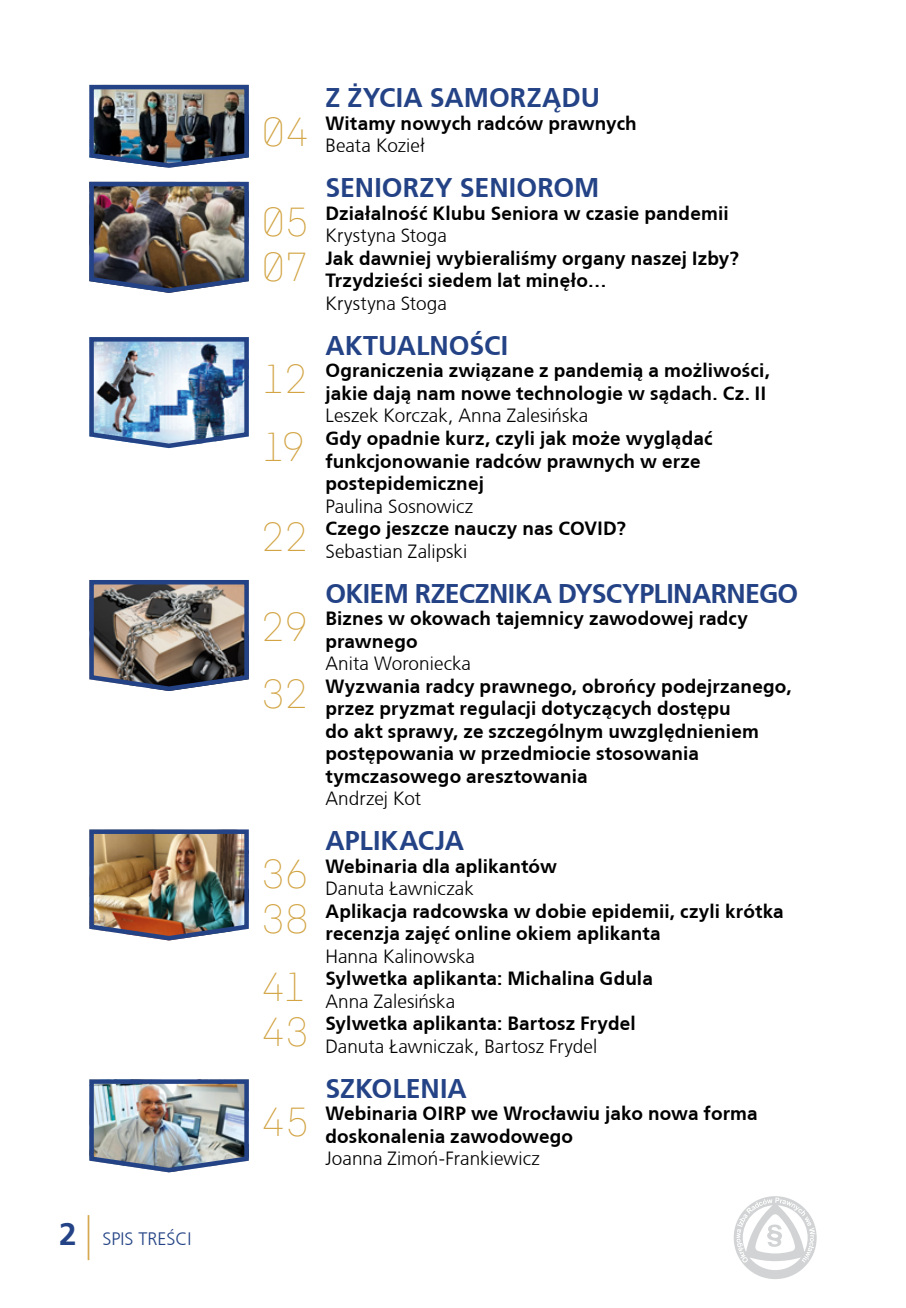
<style>
.page{position:relative;width:906px;height:1308px;background:#fff}
.page>*{position:absolute;margin:0;border:0;box-sizing:border-box;transform-origin:0 0}
.t1{font:700 31.5px "Frutiger CE";color:#244386}
.t2{font:700 27px "Frutiger CE";color:#244386}
.t3{font:700 27px "Frutiger CE";letter-spacing:-.025em;color:#244386}
.t4{font:700 19.12px/22.5px "Frutiger CE";letter-spacing:.005em;color:#000}
.t5{font:300 19.12px "Frutiger CE";color:#000}
.t6{font:300 18px "Frutiger CE";color:#244386}
.s1{font-weight:300;font-size:45px;color:#d2a444}
.s2{font-family:"Brutal Type";font-weight:200;font-size:40.5px;color:#d2a444}
.s3{font-weight:300}
</style>
<div class="page">
<svg style="left:733px;top:1196px;width:83px;height:83px"></svg>
<img style="left:89px;top:1079px;width:160px;height:94px">
<img style="left:89px;top:84px;width:160px;height:84px">
<img style="left:89px;top:181px;width:160px;height:112px">
<img style="left:89px;top:829px;width:160px;height:112px">
<img style="left:89px;top:337px;width:160px;height:112px">
<svg style="left:89px;top:580px;width:160px;height:111px;background:#787474"></svg>
<h1 class="t1" style="left:59px;top:1215px;width:34px">2 <span class="s1">|</span></h1>
<p class="t6" style="left:102px;top:1228px;width:91px">SPIS TREŚCI</p>
<h2 class="t2" style="left:325px;top:82px;width:276px">Z ŻYCIA SAMORZĄDU</h2>
<p class="t4" style="left:325px;top:112px;width:313px;text-indent:-64px"><span class="s2">04</span> Witamy nowych radców prawnych<br><span class="s3">Beata Kozieł</span></p>
<h2 class="t2" style="left:325px;top:172px;width:276px">SENIORZY SENIOROM</h2>
<p class="t4" style="left:261px;top:202px;width:468px"><span class="s2">05</span> Działalność Klubu Seniora w czasie pandemii</p>
<p class="t5" style="left:325px;top:225px;width:123px">Krystyna Stoga</p>
<p class="t4" style="left:261px;top:247px;width:479px"><span class="s2">07</span> Jak dawniej wybieraliśmy organy naszej Izby?</p>
<p class="t4" style="left:325px;top:269px;width:283px">Trzydzieści siedem lat minęło…</p>
<p class="t5" style="left:325px;top:292px;width:123px">Krystyna Stoga</p>
<h2 class="t2" style="left:325px;top:329px;width:184px">AKTUALNOŚCI</h2>
<p class="t4" style="left:261px;top:359px;width:510px;text-align:right"><span class="s2">12</span> Ograniczenia związane z pandemią a możliwości, jakie dają nam nowe technologie w sądach. Cz. II</p>
<p class="t5" style="left:325px;top:405px;width:264px">Leszek Korczak, Anna Zalesińska</p>
<p class="t4" style="left:261px;top:427px;width:452px"><span class="s2">19</span> Gdy opadnie kurz, czyli jak może wyglądać</p>
<p class="t4" style="left:325px;top:449px;width:377px">funkcjonowanie radców prawnych w erze</p>
<p class="t4" style="left:325px;top:472px;width:160px">postepidemicznej</p>
<p class="t5" style="left:325px;top:495px;width:149px">Paulina Sosnowicz</p>
<p class="t4" style="left:261px;top:517px;width:366px"><span class="s2">22</span> Czego jeszcze nauczy nas COVID?</p>
<p class="t5" style="left:325px;top:540px;width:143px">Sebastian Zalipski</p>
<h2 class="t3" style="left:325px;top:577px;width:474px">OKIEM RZECZNIKA DYSCYPLINARNEGO</h2>
<p class="t4" style="left:325px;top:607px;width:424px;text-indent:-64px"><span class="s2">29</span> Biznes w okowach tajemnicy zawodowej radcy prawnego</p>
<p class="t5" style="left:325px;top:652px;width:147px">Anita Woroniecka</p>
<p class="t4" style="left:261px;top:674px;width:531px"><span class="s2">32</span> Wyzwania radcy prawnego, obrońcy podejrzanego,</p>
<p class="t4" style="left:325px;top:697px;width:407px">przez pryzmat regulacji dotyczących dostępu</p>
<p class="t4" style="left:325px;top:719px;width:435px">do akt sprawy, ze szczególnym uwzględnieniem</p>
<p class="t4" style="left:325px;top:742px;width:375px">postępowania w przedmiocie stosowania</p>
<p class="t4" style="left:325px;top:764px;width:264px">tymczasowego aresztowania</p>
<p class="t5" style="left:325px;top:787px;width:97px">Andrzej Kot</p>
<h2 class="t2" style="left:325px;top:824px;width:140px">APLIKACJA</h2>
<p class="t4" style="left:261px;top:854px;width:297px"><span class="s2">36</span> Webinaria dla aplikantów</p>
<p class="t5" style="left:325px;top:877px;width:150px">Danuta Ławniczak</p>
<p class="t4" style="left:261px;top:899px;width:523px"><span class="s2">38</span> Aplikacja radcowska w dobie epidemii, czyli krótka</p>
<p class="t4" style="left:325px;top:922px;width:337px">recenzja zajęć online okiem aplikanta</p>
<p class="t5" style="left:325px;top:945px;width:151px">Hanna Kalinowska</p>
<p class="t4" style="left:261px;top:967px;width:393px"><span class="s2">41</span> Sylwetka aplikanta: Michalina Gdula</p>
<p class="t5" style="left:325px;top:990px;width:131px">Anna Zalesińska</p>
<p class="t4" style="left:261px;top:1012px;width:376px"><span class="s2">43</span> Sylwetka aplikanta: Bartosz Frydel</p>
<p class="t5" style="left:325px;top:1035px;width:273px">Danuta Ławniczak, Bartosz Frydel</p>
<h2 class="t2" style="left:325px;top:1072px;width:143px">SZKOLENIA</h2>
<p class="t4" style="left:325px;top:1102px;width:434px;text-indent:-64px"><span class="s2">45</span> Webinaria OIRP we Wrocławiu jako nowa forma doskonalenia zawodowego</p>
<p class="t5" style="left:325px;top:1147px;width:216px">Joanna Zimoń-Frankiewicz</p>
</div>
